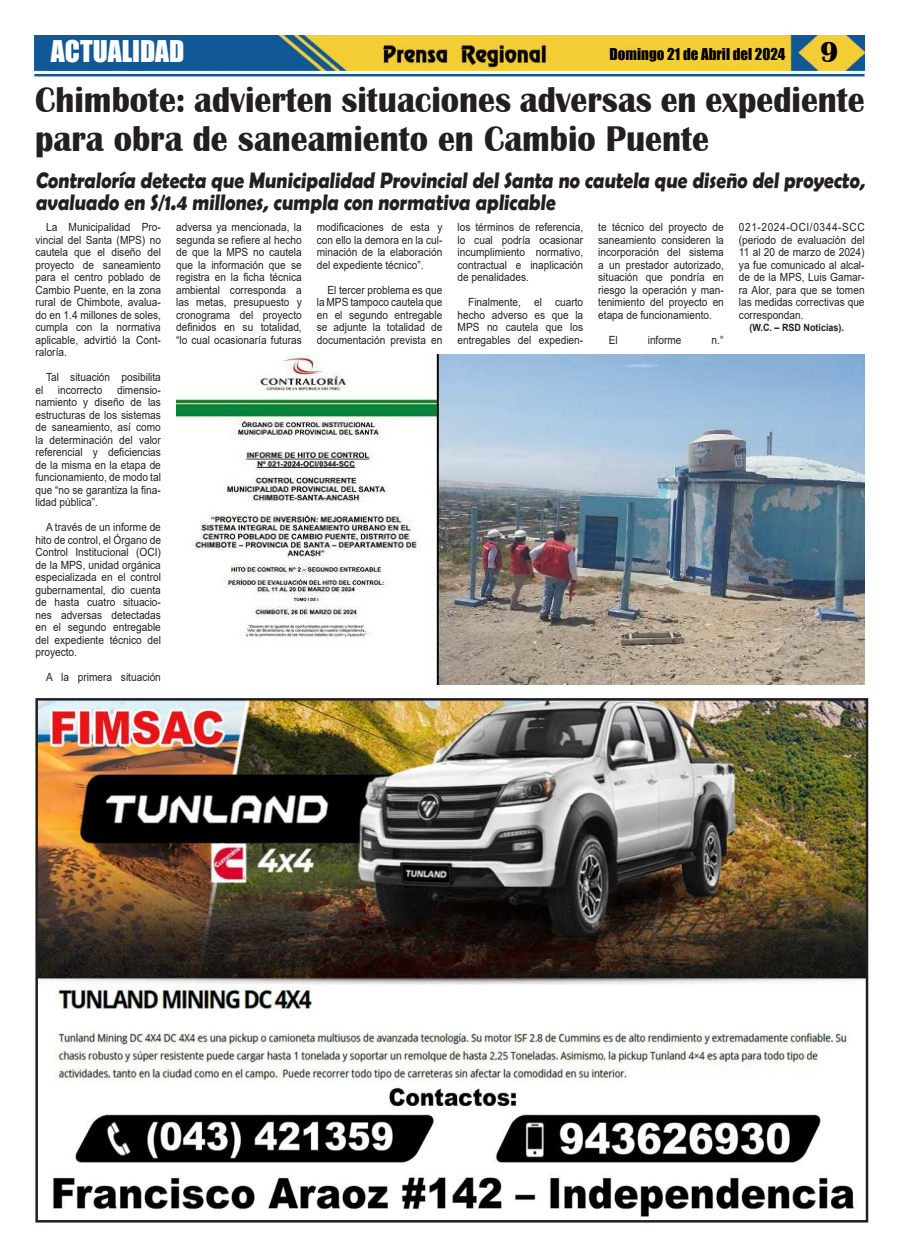
<style>
.page{position:relative;width:900px;height:1258px;background:#fff}
.page>*{position:absolute;margin:0;border:0;box-sizing:border-box;transform-origin:0 0}
.t1{font:700 36.75px/38.8px "Britannic";color:#231f20;scale:.92 1}
.t2{font:27.5px "Impact";color:#fff}
.t3{font:700 22.5px/22.5px "Berlin Sans FB Demi";color:#231f20;scale:.87 1}
.t4{font:15px "Impact";color:#000}
.t5{font:11.25px/12.5px "Arial";color:#231f20;text-align:justify;scale:.9 1}
.t6{font:700 10px "Arial";color:#231f20;scale:.9 1}
.s1{font-family:"Britannic";font-weight:700;font-size:30px}
</style>
<div class="page">
<img style="left:34px;top:35px;width:831px;height:35px">
<hr style="left:34px;top:74px;width:831px;height:2px;background:#0f5998">
<img style="left:380px;top:41px;width:169px;height:27px">
<img style="left:38px;top:701px;width:827px;height:516px">
<img style="left:176px;top:354px;width:689px;height:331px">
<h2 class="t2" style="left:51px;top:37px;width:135px">ACTUALIDAD</h2>
<h3 class="t4" style="left:610px;top:48px;width:230px">Domingo 21 de Abril del 2024 <span class="s1">9</span></h3>
<h1 class="t1" style="left:35px;top:83px;width:903px">Chimbote: advierten situaciones adversas en expediente para obra de saneamiento en Cambio Puente</h1>
<h3 class="t3" style="left:35px;top:168px;width:955px">Contraloría detecta que Municipalidad Provincial del Santa no cautela que diseño del proyecto, avaluado en S/1.4 millones, cumpla con normativa aplicable</h3>
<p class="t5" style="left:35px;top:222px;width:141px;text-indent:11px">La Municipalidad Pro&shy;vincial del Santa (MPS) no cautela que el diseño del proyecto de saneamiento para el centro poblado de Cambio Puente, en la zona rural de Chimbote, avalua&shy;do en 1.4 millones de soles, cumpla con la normativa aplicable, advirtió la Cont&shy;raloría.</p>
<p class="t5" style="left:46px;top:372px;width:129px">Tal situación posibilita</p>
<p class="t5" style="left:35px;top:385px;width:10px">el</p>
<p class="t5" style="left:58px;top:385px;width:51px">incorrecto</p>
<p class="t5" style="left:35px;top:385px;width:141px;text-indent:82px">dimensio&shy;namiento y diseño de las estructuras de los sistemas de saneamiento, así como la determinación del valor referencial y de昀椀ciencias de la misma en la etapa de funcionamiento, de modo tal que “no se garantiza la 昀椀na&shy;lidad pública”.</p>
<p class="t5" style="left:35px;top:522px;width:141px;text-indent:11px">A través de un informe de hito de control, el Órgano de Control Institucional (OCI) de la MPS, unidad orgánica especializada en el control gubernamental, dio cuenta de hasta cuatro situacio&shy;nes adversas detectadas en el segundo entregable del expediente técnico del proyecto.</p>
<p class="t5" style="left:46px;top:672px;width:129px">A la primera situación</p>
<p class="t5" style="left:176px;top:222px;width:141px">adversa ya mencionada, la segunda se re昀椀ere al hecho de que la MPS no cautela que la información que se registra en la 昀椀cha técnica ambiental corresponda a las metas, presupuesto y cronograma del proyecto de昀椀nidos en su totalidad, “lo cual ocasionaría futuras</p>
<p class="t5" style="left:317px;top:221px;width:141px">modi昀椀caciones de esta y con ello la demora en la cul&shy;minación de la elaboración del expediente técnico”.</p>
<p class="t5" style="left:317px;top:285px;width:141px;text-indent:11px">El tercer problema es que la MPS tampoco cautela que en el segundo entregable se adjunte la totalidad de documentación prevista en</p>
<p class="t5" style="left:458px;top:222px;width:141px">los términos de referencia, lo cual podría ocasionar incumplimiento normativo, contractual e inaplicación de penalidades.</p>
<p class="t5" style="left:458px;top:297px;width:141px;text-indent:11px">Finalmente, el cuarto hecho adverso es que la MPS no cautela que los entregables del expedien-</p>
<p class="t5" style="left:598px;top:222px;width:141px">te técnico del proyecto de saneamiento consideren la incorporación del sistema a un prestador autorizado, situación que pondría en riesgo la operación y man&shy;tenimiento del proyecto en etapa de funcionamiento.</p>
<p class="t5" style="left:609px;top:335px;width:12px">El</p>
<p class="t5" style="left:648px;top:335px;width:39px">informe</p>
<p class="t5" style="left:711px;top:335px;width:15px">n.°</p>
<p class="t5" style="left:739px;top:222px;width:141px">021-2024-OCI/0344-SCC (periodo de evaluación del 11 al 20 de marzo de 2024) ya fue comunicado al alcal&shy;de de la MPS, Luis Gamar&shy;ra Alor, para que se tomen las medidas correctivas que correspondan.</p>
<p class="t6" style="left:750px;top:324px;width:107px">(W.C. – RSD Noticias).</p>
</div>
